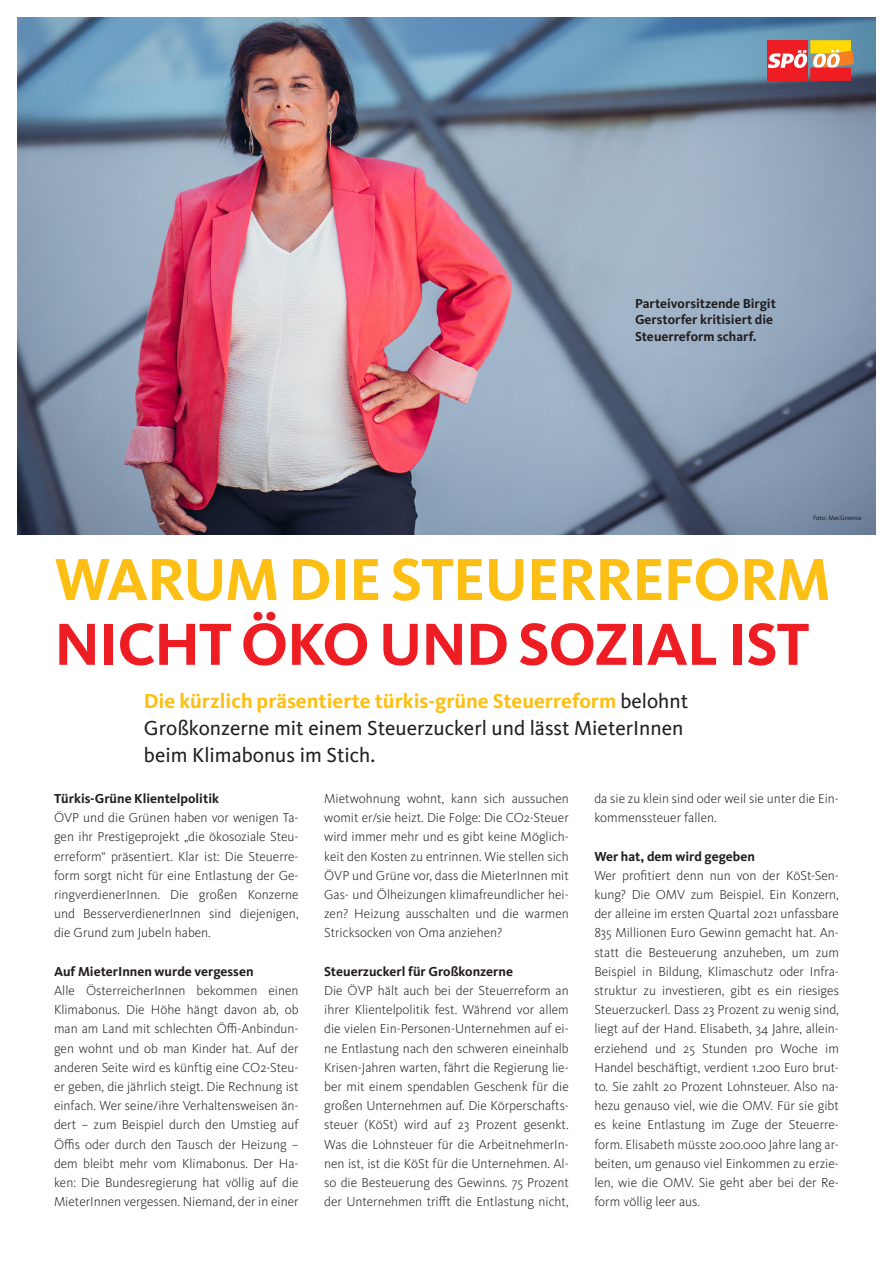
<style>
.page{position:relative;width:893px;height:1263px;background:#fff}
.page>*{position:absolute;margin:0;border:0;box-sizing:border-box;transform-origin:0 0}
.Überschrift_41{font:700 61.5px/64.8px "Kievit OT";letter-spacing:-.02em;color:#fdbf13}
.Vorspann{font:21px/27px "Kievit OT";color:#231f20}
.Lauftext{font:300 13.5px/19.2px "Kievit OT";color:#231f20;text-align:justify}
.Bildtext_schwarz{font:700 13.5px/16.2px "Kievit OT";color:#231f20}
.Lauftext-2{font:700 13.5px "Kievit OT";color:#231f20}
.Fotocredit{font:6.45px "Kievit OT";color:#231f20}
.s1{color:#ee1d23}
.s2{font-weight:700;color:#fdbf13}
</style>
<div class="page">
<img style="left:17px;top:17px;width:859px;height:517px">
<div style="left:767px;top:40px;width:41px;height:41px;background:#ee1d23"></div>
<svg style="left:768px;top:40px;width:86px;height:41px"></svg>
<p class="Bildtext_schwarz" style="left:635px;top:296px;width:142px">Parteivorsitzende Birgit<br>Gerstorfer kritisiert die<br>Steuerreform scharf.</p>
<p class="Fotocredit" style="left:813px;top:514px;width:50px">Foto: MecGreenie</p>
<p class="Überschrift_41" style="left:54px;top:547px;width:778px">WARUM DIE STEUERREFORM<br><span class="s1">NICHT ÖKO UND SOZIAL IST</span></p>
<p class="Vorspann" style="left:144px;top:688px;width:546px"><span class="s2">Die kürzlich präsentierte türkis-grüne Steuerreform</span> belohnt<br>Großkonzerne mit einem Steuerzuckerl und lässt MieterInnen beim Klimabonus im Stich.</p>
<p class="Bildtext_schwarz" style="left:54px;top:790px;width:167px">Türkis-Grüne Klientelpolitik</p>
<p class="Lauftext" style="left:54px;top:808px;width:246px">ÖVP und die Grünen haben vor wenigen Ta&shy;gen ihr Prestigeprojekt „die ökosoziale Steu&shy;erreform“ präsentiert. Klar ist: Die Steuerre&shy;form sorgt nicht für eine Entlastung der Ge&shy;ringverdienerInnen. Die großen Konzerne und BesserverdienerInnen sind diejenigen, die Grund zum Jubeln haben.</p>
<p class="Bildtext_schwarz" style="left:54px;top:963px;width:201px">Auf MieterInnen wurde vergessen</p>
<p class="Lauftext" style="left:54px;top:981px;width:246px">Alle ÖsterreicherInnen bekommen einen Klimabonus. Die Höhe hängt davon ab, ob man am Land mit schlechten Öffi-Anbindun&shy;gen wohnt und ob man Kinder hat. Auf der anderen Seite wird es künftig eine CO2-Steu&shy;er geben, die jährlich steigt. Die Rechnung ist einfach. Wer seine/ihre Verhaltensweisen än&shy;dert – zum Beispiel durch den Umstieg auf Öffis oder durch den Tausch der Heizung – dem bleibt mehr vom Klimabonus. Der Ha&shy;ken: Die Bundesregierung hat völlig auf die MieterInnen vergessen. Niemand, der in einer</p>
<p class="Lauftext" style="left:324px;top:789px;width:246px">Mietwohnung wohnt, kann sich aussuchen womit er/sie heizt. Die Folge: Die CO2-Steuer wird immer mehr und es gibt keine Möglich&shy;keit den Kosten zu entrinnen. Wie stellen sich ÖVP und Grüne vor, dass die MieterInnen mit Gas- und Ölheizungen klimafreundlicher hei&shy;zen? Heizung ausschalten und die warmen Stricksocken von Oma anziehen?</p>
<p class="Bildtext_schwarz" style="left:324px;top:963px;width:190px">Steuerzuckerl für Großkonzerne</p>
<p class="Lauftext" style="left:324px;top:981px;width:246px">Die ÖVP hält auch bei der Steuerreform an ihrer Klientelpolitik fest. Während vor allem die vielen Ein-Personen-Unternehmen auf ei&shy;ne Entlastung nach den schweren eineinhalb Krisen-Jahren warten, fährt die Regierung lie&shy;ber mit einem spendablen Geschenk für die großen Unternehmen auf. Die Körperschafts&shy;steuer (KöSt) wird auf 23 Prozent gesenkt.<br>Was die Lohnsteuer für die ArbeitnehmerIn&shy;nen ist, ist die KöSt für die Unternehmen. Al&shy;so die Besteuerung des Gewinns. 75 Prozent der Unternehmen trifft die Entlastung nicht,</p>
<p class="Lauftext" style="left:594px;top:789px;width:246px">da sie zu klein sind oder weil sie unter die Ein&shy;kommenssteuer fallen.</p>
<p class="Lauftext-2" style="left:594px;top:848px;width:162px">Wer hat, dem wird gegeben</p>
<p class="Lauftext" style="left:594px;top:866px;width:246px">Wer profitiert denn nun von der KöSt-Sen&shy;kung? Die OMV zum Beispiel. Ein Konzern, der alleine im ersten Quartal 2021 unfassbare 835 Millionen Euro Gewinn gemacht hat. An&shy;statt die Besteuerung anzuheben, um zum Beispiel in Bildung, Klimaschutz oder Infra&shy;struktur zu investieren, gibt es ein riesiges Steuerzuckerl. Dass 23 Prozent zu wenig sind, liegt auf der Hand. Elisabeth, 34 Jahre, allein&shy;erziehend und 25 Stunden pro Woche im Handel beschäftigt, verdient 1.200 Euro brut&shy;to. Sie zahlt 20 Prozent Lohnsteuer. Also na&shy;hezu genauso viel, wie die OMV. Für sie gibt es keine Entlastung im Zuge der Steuerre&shy;form. Elisabeth müsste 200.000 Jahre lang ar&shy;beiten, um genauso viel Einkommen zu erzie&shy;len, wie die OMV. Sie geht aber bei der Re&shy;form völlig leer aus.</p>
</div>
